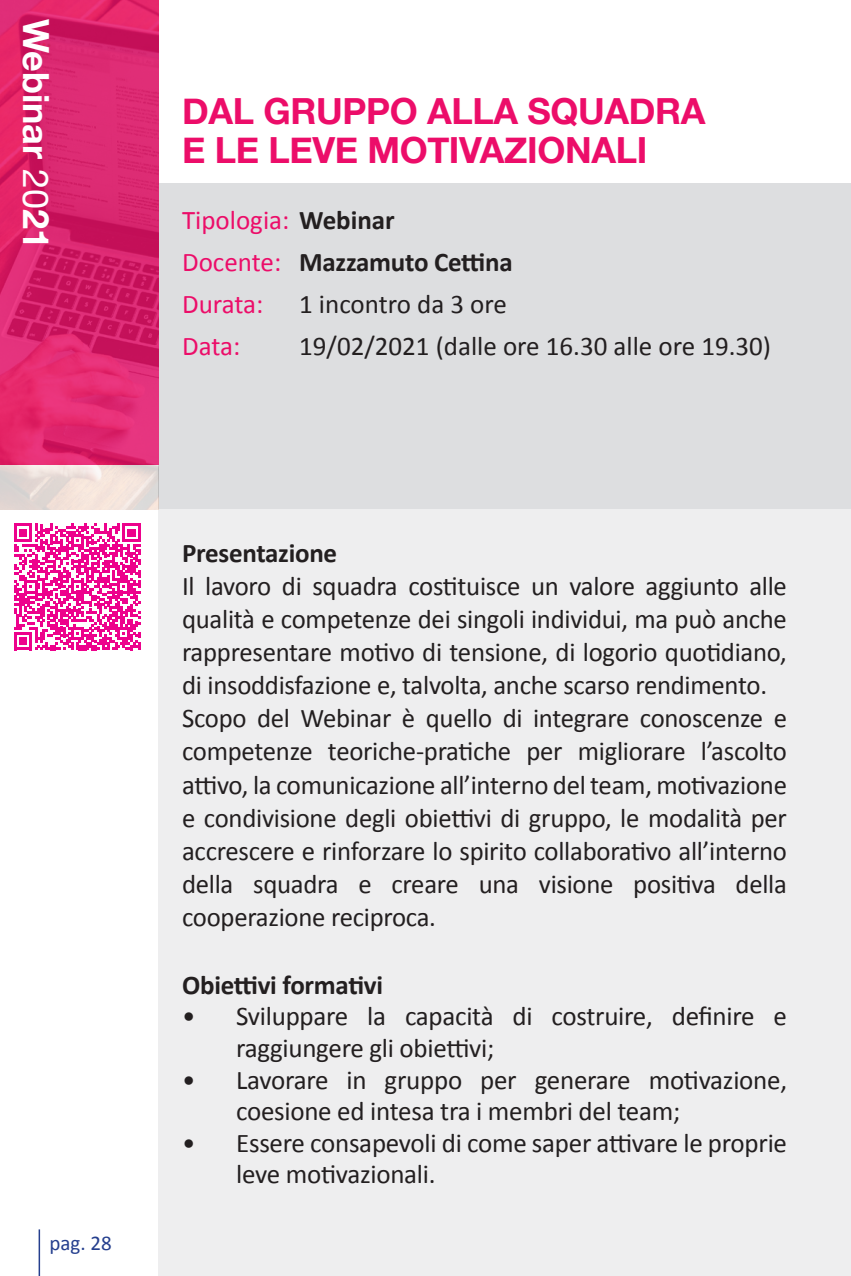
<style>
.page{position:relative;width:851px;height:1276px;background:#fff}
.page>*{position:absolute;margin:0;border:0;box-sizing:border-box;transform-origin:0 0}
.Bando_Blu_-_Copia_2{font:700 36px "Helvetica Neue";letter-spacing:-.01em;color:#ec0d69}
.Bando_Blu_-_Copia_2-2{font:700 36px "Helvetica Neue";color:#fff}
.text{font:27px/33px "Calibri";letter-spacing:-.01em;color:#231f20}
.text-2{font:700 27px "Calibri";letter-spacing:-.01em;color:#231f20}
.text-3{font:27px "Calibri";color:#ec0d69}
.t1{font:21px "Calibri";color:#253f8e}
.s1{font-weight:400}
.s2{font-weight:700;color:#231f20}
.s3{font-weight:400;color:#ec0d69}
</style>
<div class="page">
<hr style="left:39px;top:1229px;width:1px;height:47px;background:#253f8e">
<div style="left:158px;top:183px;width:692px;height:326px;background:#dddee0"></div>
<div style="left:158px;top:509px;width:692px;height:767px;background:#eeeeef"></div>
<img style="left:0;top:0;width:158px;height:509px">
<svg style="left:14px;top:523px;width:127px;height:127px"></svg>
<p class="Bando_Blu_-_Copia_2-2" style="left:64px;top:19px;width:231px;rotate:90deg">Webinar <span class="s1">20</span>21</p>
<p class="Bando_Blu_-_Copia_2" style="left:182px;top:83px;width:524px">DAL GRUPPO ALLA SQUADRA</p>
<p class="Bando_Blu_-_Copia_2" style="left:182px;top:122px;width:467px">E LE LEVE MOTIVAZIONALI</p>
<p class="text-3" style="left:182px;top:203px;width:214px">Tipologia: <span class="s2">Webinar</span></p>
<p class="text-2" style="left:182px;top:245px;width:332px"><span class="s3">Docente:</span> Mazzamuto Cettina</p>
<p class="text-3" style="left:182px;top:287px;width:83px">Durata:</p>
<p class="text" style="left:299px;top:286px;width:209px">1 incontro da 3 ore</p>
<p class="text-3" style="left:182px;top:329px;width:60px">Data:</p>
<p class="text" style="left:299px;top:328px;width:473px">19/02/2021 (dalle ore 16.30 alle ore 19.30)</p>
<p class="t1" style="left:50px;top:1230px;width:64px">pag. 28</p>
<p class="text-2" style="left:182px;top:537px;width:156px">Presentazione</p>
<p class="text" style="left:182px;top:569px;width:606px;text-align:justify">Il lavoro di squadra costituisce un valore aggiunto alle qualità e competenze dei singoli individui, ma può anche rappresentare motivo di tensione, di logorio quotidiano, di insoddisfazione e, talvolta, anche scarso rendimento.</p>
<p class="text" style="left:182px;top:701px;width:606px;text-align:justify">Scopo del Webinar è quello di integrare conoscenze e competenze teoriche-pratiche per migliorare l’ascolto attivo, la comunicazione all’interno del team, motivazione e condivisione degli obiettivi di gruppo, le modalità per accrescere e rinforzare lo spirito collaborativo all’interno della squadra e creare una visione positiva della cooperazione reciproca.</p>
<p class="text-2" style="left:182px;top:968px;width:202px">Obiettivi formativi</p>
<p class="text" style="left:236px;top:999px;width:552px;line-height:31.5px;text-indent:-54px">• Sviluppare la capacità di costruire, definire e raggiungere gli obiettivi;</p>
<p class="text" style="left:236px;top:1062px;width:552px;line-height:31.5px;text-indent:-54px">• Lavorare in gruppo per generare motivazione, coesione ed intesa tra i membri del team;</p>
<p class="text" style="left:236px;top:1125px;width:552px;line-height:31.5px;text-indent:-54px">• Essere consapevoli di come saper attivare le proprie leve motivazionali.</p>
</div>
